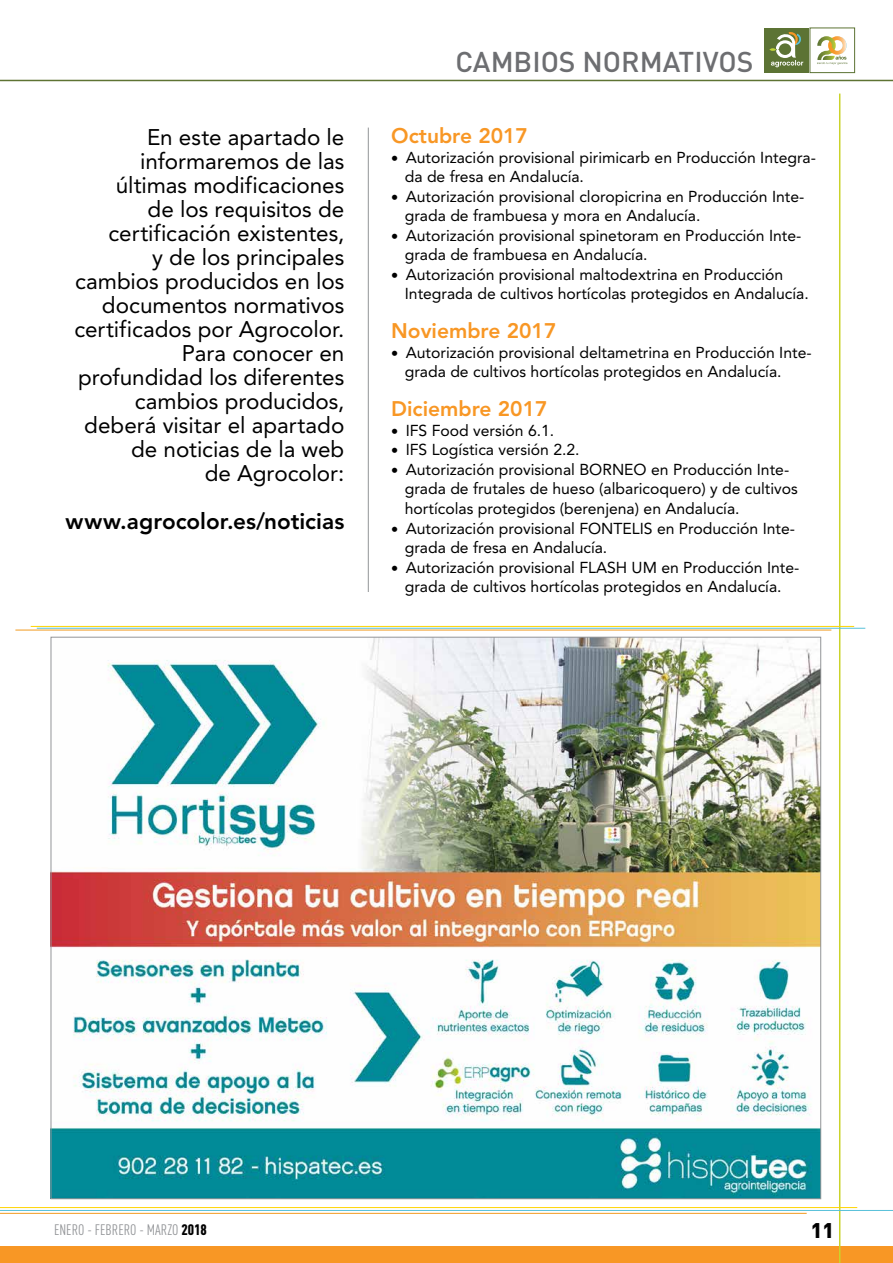
<style>
.page{position:relative;width:893px;height:1263px;background:#fff}
.page>*{position:absolute;margin:0;border:0;box-sizing:border-box;transform-origin:0 0}
.t1{font:500 28.35px "DIN";color:#6d6e71}
.t2{font:22.5px/24px "Avenir LT Std";color:#000;text-align:right}
.t3{font:800 22.5px "Avenir LT Std";color:#000}
.t4{font:800 21px "Avenir LT Std";color:#f89725}
.t5{font:900 21px "DIN";color:#000}
.t6{font:15.75px/19.5px "Avenir LT Std";color:#000}
.t7{font:15px "DIN Cond";color:#939598}
.s1{font-family:"Giovanni Std";font-size:14.25px}
.s2{font-weight:900;color:#000}
</style>
<div class="page">
<div style="left:0;top:1246px;width:893px;height:17px;background:#f89725"></div>
<hr style="left:839px;top:94px;width:1px;height:1169px;background:#cad32b">
<hr style="left:0;top:1207px;width:857px;height:1px;background:#fed401">
<hr style="left:0;top:1213px;width:807px;height:1px;background:#f29a1f">
<hr style="left:0;top:80px;width:893px;height:1px;background:#5e7333">
<hr style="left:0;top:1210px;width:893px;height:1px;background:#57c0d9">
<div style="left:764px;top:28px;width:45px;height:45px;background:#5c7334"></div>
<svg style="left:769px;top:32px;width:34px;height:35px"></svg>
<div style="left:810px;top:28px;width:45px;height:45px;background:#fff;border:1px solid #5c7334"></div>
<svg style="left:817px;top:36px;width:30px;height:29px"></svg>
<img style="left:53px;top:639px;width:766px;height:558px">
<hr style="left:31px;top:626px;width:823px;height:1px;background:#fed401">
<hr style="left:15px;top:630px;width:816px;height:1px;background:#f29a1f">
<hr style="left:37px;top:628px;width:828px;height:1px;background:#57c0d9">
<hr style="left:368px;top:128px;width:1px;height:464px;background:#939598">
<p class="t2" style="left:74px;top:125px;width:272px">En este apartado le informaremos de las últimas modificaciones<br>de los requisitos de certificación existentes,<br>y de los principales cambios producidos en los documentos normativos certificados por Agrocolor.<br>Para conocer en profundidad los diferentes cambios producidos, deberá visitar el apartado de noticias de la web<br>de Agrocolor:</p>
<h2 class="t3" style="left:66px;top:508px;width:280px">www.agrocolor.es/noticias</h2>
<h1 class="t1" style="left:455px;top:44px;width:299px">CAMBIOS NOR MATIVOS</h1>
<h3 class="t4" style="left:391px;top:124px;width:138px">Octubre 2017</h3>
<p class="t6" style="left:405px;top:148px;width:413px;text-indent:-14px"><span class="s1">•</span> Autorización provisional pirimicarb en Producción Integra&shy;da de fresa en Andalucía.</p>
<p class="t6" style="left:405px;top:187px;width:401px;text-indent:-14px"><span class="s1">•</span> Autorización provisional cloropicrina en Producción Inte&shy;grada de frambuesa y mora en Andalucía.</p>
<p class="t6" style="left:405px;top:226px;width:398px;text-indent:-14px"><span class="s1">•</span> Autorización provisional spinetoram en Producción Inte&shy;grada de frambuesa en Andalucía.</p>
<p class="t6" style="left:405px;top:265px;width:405px;text-indent:-14px"><span class="s1">•</span> Autorización provisional maltodextrina en Producción<br>Integrada de cultivos hortícolas protegidos en Andalucía.</p>
<h3 class="t4" style="left:391px;top:319px;width:167px">Noviembre 2017</h3>
<p class="t6" style="left:405px;top:343px;width:408px;text-indent:-14px"><span class="s1">•</span> Autorización provisional deltametrina en Producción Inte&shy;grada de cultivos hortícolas protegidos en Andalucía.</p>
<h3 class="t4" style="left:391px;top:397px;width:158px">Diciembre 2017</h3>
<p class="t6" style="left:391px;top:421px;width:165px"><span class="s1">•</span> IFS Food versión 6.1.</p>
<p class="t6" style="left:391px;top:440px;width:190px"><span class="s1">•</span> IFS Logística versión 2.2.</p>
<p class="t6" style="left:405px;top:460px;width:395px;text-indent:-14px"><span class="s1">•</span> Autorización provisional BORNEO en Producción Inte&shy;grada de frutales de hueso (albaricoquero) y de cultivos hortícolas protegidos (berenjena) en Andalucía.</p>
<p class="t6" style="left:405px;top:518px;width:392px;text-indent:-14px"><span class="s1">•</span> Autorización provisional FONTELIS en Producción Inte&shy;grada de fresa en Andalucía.</p>
<p class="t6" style="left:391px;top:557px;width:410px;text-align:center"><span class="s1">•</span> Autorización provisional FLASH UM en Producción Inte&shy;grada de cultivos hortícolas protegidos en Andalucía.</p>
<p class="t7" style="left:54px;top:1221px;width:154px">ENERO - FEBRERO - MARZO <span class="s2">2018</span></p>
<h3 class="t5" style="left:811px;top:1217px;width:25px">11</h3>
</div>
